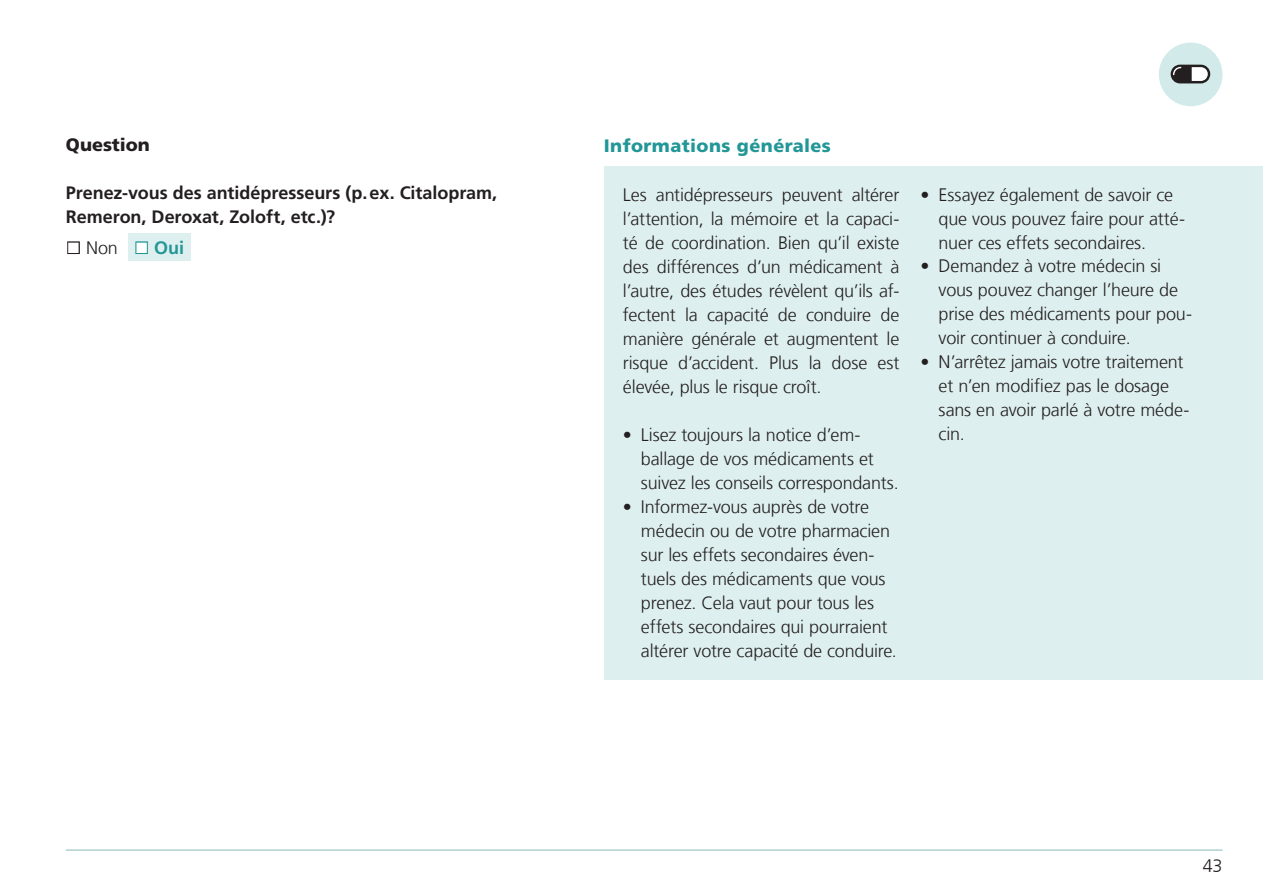
<style>
.page{position:relative;width:1263px;height:893px;background:#fff}
.page>*{position:absolute;margin:0;border:0;box-sizing:border-box;transform-origin:0 0}
.t1{font:300 18px/24px "Frutiger LT Com";letter-spacing:-.01em;color:#231f20}
.t2{font:700 18px/24px "Frutiger LT Com";letter-spacing:-.005em;color:#231f20}
.t3{font:900 18px "Frutiger LT Com";letter-spacing:.025em;color:#239797}
.t4{font:900 18px "Frutiger LT Com";color:#231f20}
.s1{color:#fff}
.s2{font-weight:700;color:#239797}
</style>
<div class="page">
<hr style="left:66px;top:849px;width:1156px;height:2px;background:#97c0c2">
<div style="left:1159px;top:43px;width:63px;height:63px;background:#d3eaea;border-radius:50%"></div>
<svg style="left:1170px;top:65px;width:40px;height:18px"></svg>
<div style="left:604px;top:166px;width:659px;height:514px;background:#deefef"></div>
<div style="left:129px;top:233px;width:62px;height:28px;background:#deefef"></div>
<div style="left:67px;top:241px;width:13px;height:13px;border:2px solid #231f20"></div>
<div style="left:135px;top:241px;width:13px;height:13px;border:2px solid #239797"></div>
<p class="t4" style="left:66px;top:134px;width:85px">Question</p>
<p class="t3" style="left:604px;top:135px;width:229px">Informations générales</p>
<p class="t2" style="left:66px;top:181px;width:433px">Prenez-vous des antidépresseurs (p.ex. Citalopram,<br>Remeron, Deroxat, Zoloft, etc.)?</p>
<p class="t1" style="left:68px;top:236px;width:118px"><span class="s1">■</span> Non <span class="s1">■</span> <span class="s2">Oui</span></p>
<p class="t1" style="left:623px;top:182px;width:278px;text-align:justify">Les antidépresseurs peuvent altérer l’attention, la mémoire et la capaci&shy;té de coordination. Bien qu’il existe des différences d’un médicament à l’autre, des études révèlent qu’ils af&shy;fectent la capacité de conduire de manière générale et augmentent le risque d’accident. Plus la dose est élevée, plus le risque croît.</p>
<p class="t1" style="left:641px;top:422px;width:259px;text-indent:-18px">• Lisez toujours la notice d’em&shy;ballage de vos médicaments et suivez les conseils correspondants.</p>
<p class="t1" style="left:641px;top:494px;width:257px;text-indent:-18px">• Informez-vous auprès de votre médecin ou de votre pharmacien sur les effets secondaires éven&shy;tuels des médicaments que vous prenez. Cela vaut pour tous les effets secondaires qui pourraient altérer votre capacité de conduire.</p>
<p class="t1" style="left:939px;top:182px;width:248px;text-indent:-18px">• Essayez également de savoir ce que vous pouvez faire pour atté&shy;nuer ces effets secondaires.</p>
<p class="t1" style="left:939px;top:254px;width:255px;text-indent:-18px">• Demandez à votre médecin si vous pouvez changer l’heure de prise des médicaments pour pou&shy;voir continuer à conduire.</p>
<p class="t1" style="left:939px;top:350px;width:252px;text-indent:-18px">• N’arrêtez jamais votre traitement et n’en modifiez pas le dosage sans en avoir parlé à votre méde&shy;cin.</p>
<p class="t1" style="left:1203px;top:853px;width:21px">43</p>
</div>
